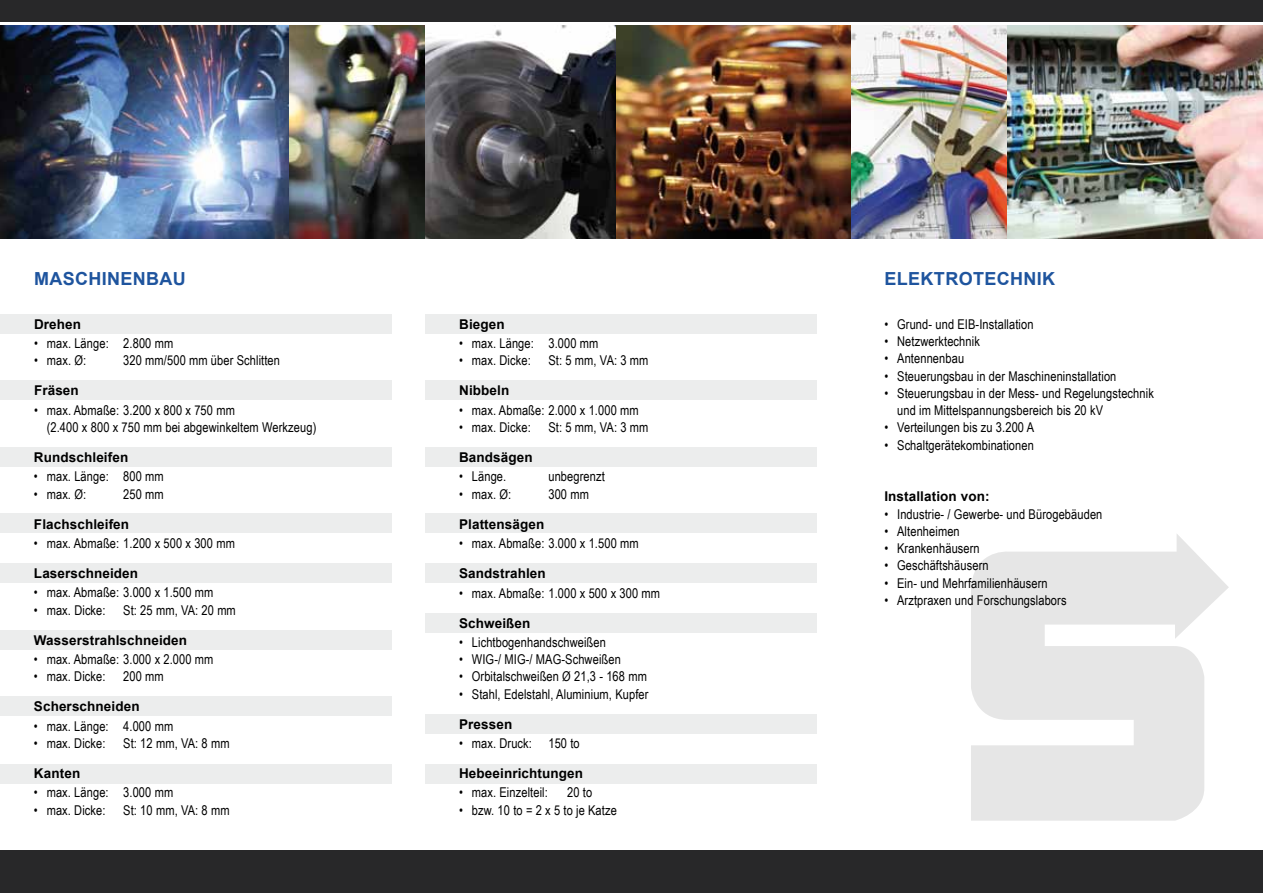
<style>
.page{position:relative;width:1263px;height:893px;background:#fff}
.page>*{position:absolute;margin:0;border:0;box-sizing:border-box;transform-origin:0 0}
.t1{font:700 18px "Arial";letter-spacing:.02em;color:#1e549e}
.t2{font:13.5px/17.2px "Arial Narrow";letter-spacing:.01em;color:#000}
.t3{font:700 13.5px "Arial";letter-spacing:.01em;color:#000}
</style>
<div class="page">
<svg style="left:971px;top:534px;width:258px;height:287px;fill:#e6e6e6"></svg>
<div style="left:0;top:315px;width:391px;height:19px;background:#eceded"></div>
<div style="left:425px;top:315px;width:391px;height:19px;background:#eceded"></div>
<div style="left:0;top:381px;width:391px;height:19px;background:#eceded"></div>
<div style="left:425px;top:381px;width:391px;height:19px;background:#eceded"></div>
<div style="left:0;top:448px;width:391px;height:19px;background:#eceded"></div>
<div style="left:425px;top:448px;width:391px;height:19px;background:#eceded"></div>
<div style="left:0;top:513px;width:391px;height:20px;background:#eceded"></div>
<div style="left:425px;top:513px;width:391px;height:20px;background:#eceded"></div>
<div style="left:0;top:563px;width:391px;height:20px;background:#eceded"></div>
<div style="left:425px;top:563px;width:391px;height:20px;background:#eceded"></div>
<div style="left:0;top:630px;width:391px;height:19px;background:#eceded"></div>
<div style="left:425px;top:613px;width:391px;height:19px;background:#eceded"></div>
<div style="left:0;top:696px;width:391px;height:19px;background:#eceded"></div>
<div style="left:425px;top:714px;width:391px;height:19px;background:#eceded"></div>
<div style="left:0;top:764px;width:391px;height:19px;background:#eceded"></div>
<div style="left:425px;top:764px;width:391px;height:19px;background:#eceded"></div>
<img style="left:0;top:26px;width:289px;height:212px">
<img style="left:289px;top:26px;width:136px;height:212px">
<svg style="left:425px;top:26px;width:192px;height:212px;background:#545455"></svg>
<img style="left:850px;top:26px;width:158px;height:212px">
<img style="left:617px;top:26px;width:233px;height:212px">
<img style="left:1008px;top:26px;width:255px;height:212px">
<div style="left:0;top:850px;width:1263px;height:43px;background:#282829"></div>
<div style="left:0;top:0;width:1263px;height:21px;background:#282829"></div>
<h1 class="t1" style="left:34px;top:267px;width:153px">MASCHINENBAU</h1>
<h1 class="t1" style="left:884px;top:267px;width:172px">ELEKTROTECHNIK</h1>
<p class="t3" style="left:34px;top:315px;width:49px">Drehen</p>
<p class="t2" style="left:34px;top:334px;width:141px">• max. Länge: 2.800 mm</p>
<p class="t2" style="left:34px;top:351px;width:54px">• max. Ø:</p>
<p class="t2" style="left:123px;top:351px;width:158px">320 mm/500 mm über Schlitten</p>
<p class="t3" style="left:34px;top:382px;width:46px">Fräsen</p>
<p class="t2" style="left:47px;top:401px;width:271px;text-indent:-13px">• max. Abmaße: 3.200 x 800 x 750 mm<br>(2.400 x 800 x 750 mm bei abgewinkeltem Werkzeug)</p>
<p class="t3" style="left:34px;top:448px;width:96px">Rundschleifen</p>
<p class="t2" style="left:34px;top:467px;width:131px">• max. Länge: 800 mm</p>
<p class="t2" style="left:34px;top:485px;width:54px">• max. Ø:</p>
<p class="t2" style="left:123px;top:485px;width:42px">250 mm</p>
<p class="t3" style="left:34px;top:515px;width:97px">Flachschleifen</p>
<p class="t2" style="left:34px;top:534px;width:202px">• max. Abmaße: 1.200 x 500 x 300 mm</p>
<p class="t3" style="left:34px;top:564px;width:106px">Laserschneiden</p>
<p class="t2" style="left:34px;top:584px;width:181px">• max. Abmaße: 3.000 x 1.500 mm</p>
<p class="t2" style="left:34px;top:601px;width:73px">• max. Dicke:</p>
<p class="t2" style="left:123px;top:601px;width:114px">St: 25 mm, VA: 20 mm</p>
<p class="t3" style="left:34px;top:631px;width:155px">Wasserstrahlschneiden</p>
<p class="t2" style="left:34px;top:650px;width:181px">• max. Abmaße: 3.000 x 2.000 mm</p>
<p class="t2" style="left:34px;top:667px;width:73px">• max. Dicke:</p>
<p class="t2" style="left:123px;top:667px;width:42px">200 mm</p>
<p class="t3" style="left:34px;top:698px;width:107px">Scherschneiden</p>
<p class="t2" style="left:34px;top:717px;width:141px">• max. Länge: 4.000 mm</p>
<p class="t2" style="left:34px;top:734px;width:73px">• max. Dicke:</p>
<p class="t2" style="left:123px;top:734px;width:108px">St: 12 mm, VA: 8 mm</p>
<p class="t3" style="left:34px;top:764px;width:48px">Kanten</p>
<p class="t2" style="left:34px;top:783px;width:141px">• max. Länge: 3.000 mm</p>
<p class="t2" style="left:34px;top:801px;width:73px">• max. Dicke:</p>
<p class="t2" style="left:123px;top:801px;width:108px">St: 10 mm, VA: 8 mm</p>
<p class="t2" style="left:884px;top:315px;width:151px">• Grund- und EIB-Installation</p>
<p class="t2" style="left:884px;top:332px;width:97px">• Netzwerktechnik</p>
<p class="t2" style="left:884px;top:349px;width:81px">• Antennenbau</p>
<p class="t2" style="left:884px;top:367px;width:233px">• Steuerungsbau in der Maschineninstallation</p>
<p class="t2" style="left:897px;top:384px;width:258px;text-indent:-13px">• Steuerungsbau in der Mess- und Regelungstechnik und im Mittelspannungsbereich bis 20 kV</p>
<p class="t2" style="left:884px;top:418px;width:151px">• Verteilungen bis zu 3.200 A</p>
<p class="t2" style="left:884px;top:436px;width:151px">• Schaltgerätekombinationen</p>
<p class="t3" style="left:884px;top:488px;width:107px">Installation von:</p>
<p class="t2" style="left:884px;top:505px;width:219px">• Industrie- / Gewerbe- und Bürogebäuden</p>
<p class="t2" style="left:884px;top:522px;width:77px">• Altenheimen</p>
<p class="t2" style="left:884px;top:539px;width:97px">• Krankenhäusern</p>
<p class="t2" style="left:884px;top:556px;width:106px">• Geschäftshäusern</p>
<p class="t2" style="left:884px;top:574px;width:165px">• Ein- und Mehrfamilienhäusern</p>
<p class="t2" style="left:884px;top:591px;width:184px">• Arztpraxen und Forschungslabors</p>
<p class="t3" style="left:459px;top:315px;width:47px">Biegen</p>
<p class="t2" style="left:459px;top:334px;width:141px">• max. Länge: 3.000 mm</p>
<p class="t2" style="left:459px;top:352px;width:73px">• max. Dicke:</p>
<p class="t2" style="left:548px;top:352px;width:102px">St: 5 mm, VA: 3 mm</p>
<p class="t3" style="left:459px;top:382px;width:52px">Nibbeln</p>
<p class="t2" style="left:459px;top:401px;width:181px">• max. Abmaße: 2.000 x 1.000 mm</p>
<p class="t2" style="left:459px;top:418px;width:73px">• max. Dicke:</p>
<p class="t2" style="left:548px;top:418px;width:102px">St: 5 mm, VA: 3 mm</p>
<p class="t3" style="left:459px;top:448px;width:75px">Bandsägen</p>
<p class="t2" style="left:459px;top:468px;width:49px">• Länge.</p>
<p class="t2" style="left:548px;top:468px;width:58px">unbegrenzt</p>
<p class="t2" style="left:459px;top:485px;width:54px">• max. Ø:</p>
<p class="t2" style="left:548px;top:485px;width:42px">300 mm</p>
<p class="t3" style="left:459px;top:515px;width:87px">Plattensägen</p>
<p class="t2" style="left:459px;top:534px;width:181px">• max. Abmaße: 3.000 x 1.500 mm</p>
<p class="t3" style="left:459px;top:564px;width:88px">Sandstrahlen</p>
<p class="t2" style="left:459px;top:584px;width:202px">• max. Abmaße: 1.000 x 500 x 300 mm</p>
<p class="t3" style="left:459px;top:614px;width:73px">Schweißen</p>
<p class="t2" style="left:459px;top:633px;width:148px">• Lichtbogenhandschweißen</p>
<p class="t2" style="left:459px;top:650px;width:163px">• WIG-/ MIG-/ MAG-Schweißen</p>
<p class="t2" style="left:459px;top:667px;width:189px">• Orbitalschweißen Ø 21,3 - 168 mm</p>
<p class="t2" style="left:459px;top:685px;width:191px">• Stahl, Edelstahl, Aluminium, Kupfer</p>
<p class="t3" style="left:459px;top:715px;width:55px">Pressen</p>
<p class="t2" style="left:459px;top:734px;width:122px">• max. Druck: 150 to</p>
<p class="t3" style="left:459px;top:764px;width:125px">Hebeeinrichtungen</p>
<p class="t2" style="left:459px;top:783px;width:90px">• max. Einzelteil:</p>
<p class="t2" style="left:567px;top:783px;width:27px">20 to</p>
<p class="t2" style="left:459px;top:801px;width:159px">• bzw. 10 to = 2 x 5 to je Katze</p>
</div>
